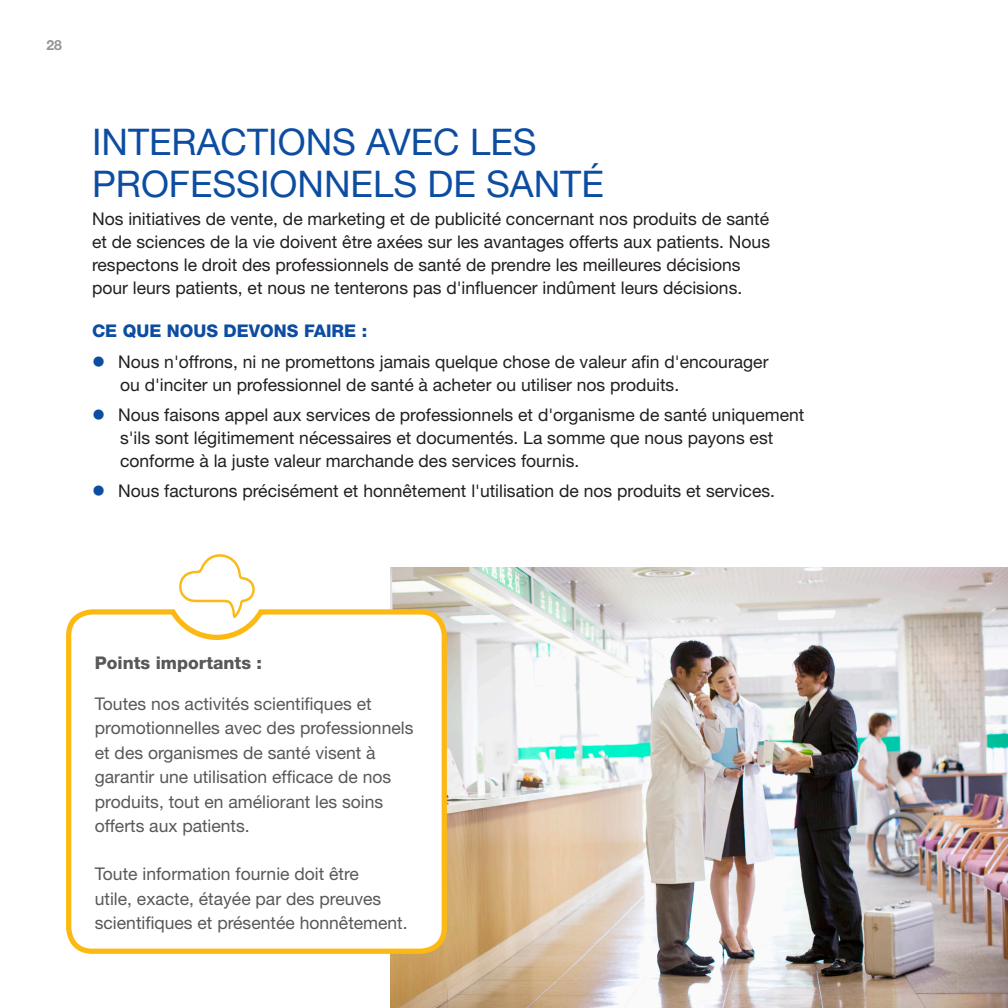
<style>
.page{position:relative;width:1008px;height:1008px;background:#fff}
.page>*{position:absolute;margin:0;border:0;box-sizing:border-box;transform-origin:0 0}
.t1{font:36.75px/42px "Helvetica Neue LT Pro";color:#0d4da1}
.t2{font:17.5px/22.8px "Helvetica Neue LT Pro";color:#231f20}
.t3{font:17.5px/24.5px "Helvetica Neue LT Pro";color:#57585a}
.t4{font:800 17.5px "Helvetica Neue LT Pro";color:#0d4da1}
.t5{font:800 17.5px "Helvetica Neue LT Pro";color:#57585a}
.t6{font:700 14px "Helvetica Neue LT Pro";color:#939598}
.s1{color:#0d4da1}
</style>
<div class="page">
<img style="left:391px;top:567px;width:617px;height:441px">
<svg style="left:66px;top:607px;width:384px;height:349px"></svg>
<svg style="left:179px;top:554px;width:76px;height:64px"></svg>
<p class="t6" style="left:46px;top:36px;width:17px">28</p>
<h1 class="t1" style="left:92px;top:120px;width:513px">INTERACTIONS AVEC LES<br>PROFESSIONNELS DE SANTÉ</h1>
<p class="t2" style="left:92px;top:207px;width:680px">Nos initiatives de vente, de marketing et de publicité concernant nos produits de santé et de sciences de la vie doivent être axées sur les avantages offerts aux patients. Nous respectons le droit des professionnels de santé de prendre les meilleures décisions pour leurs patients, et nous ne tenterons pas d'influencer indûment leurs décisions.</p>
<p class="t4" style="left:92px;top:321px;width:277px">CE QUE NOUS DEVONS FAIRE :</p>
<p class="t2" style="left:120px;top:350px;width:650px;text-indent:-28px"><span class="s1">●</span> Nous n'offrons, ni ne promettons jamais quelque chose de valeur afin d'encourager ou d'inciter un professionnel de santé à acheter ou utiliser nos produits.</p>
<p class="t2" style="left:120px;top:403px;width:686px;text-indent:-28px"><span class="s1">●</span> Nous faisons appel aux services de professionnels et d'organisme de santé uniquement s'ils sont légitimement nécessaires et documentés. La somme que nous payons est conforme à la juste valeur marchande des services fournis.</p>
<p class="t2" style="left:92px;top:479px;width:684px"><span class="s1">●</span> Nous facturons précisément et honnêtement l'utilisation de nos produits et services.</p>
<p class="t5" style="left:95px;top:653px;width:169px">Points importants :</p>
<p class="t3" style="left:95px;top:691px;width:320px">Toutes nos activités scientifiques et promotionnelles avec des professionnels et des organismes de santé visent à garantir une utilisation efficace de nos produits, tout en améliorant les soins offerts aux patients.</p>
<p class="t3" style="left:95px;top:861px;width:314px">Toute information fournie doit être<br>utile, exacte, étayée par des preuves scientifiques et présentée honnêtement.</p>
</div>
